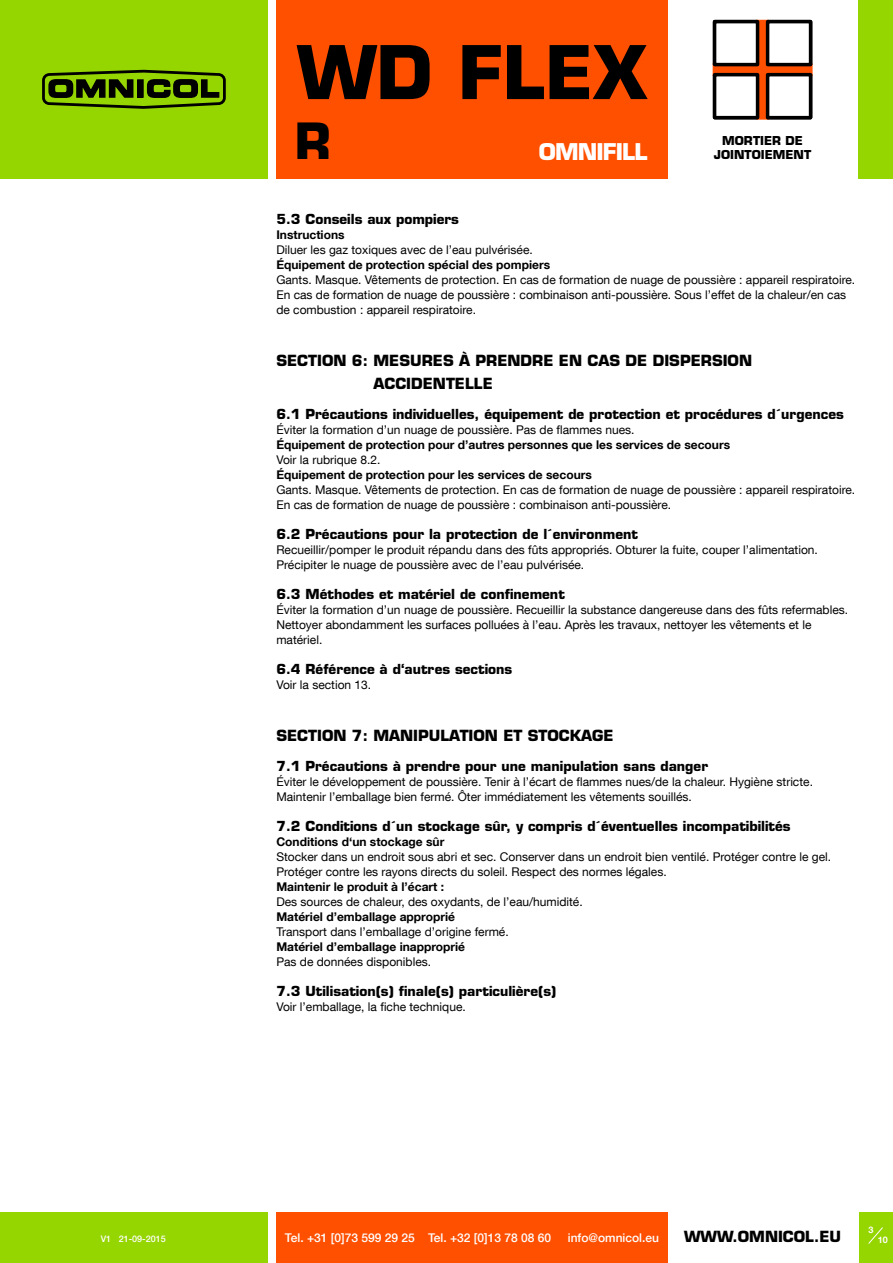
<style>
.page{position:relative;width:893px;height:1263px;background:#fff}
.page>*{position:absolute;margin:0;border:0;box-sizing:border-box;transform-origin:0 0}
.t1{font:700 72px "Eurostile";color:#000}
.t2{font:700 48.6px "Eurostile";color:#000}
.t3{font:700 22.5px "Eurostile";letter-spacing:-.04em;color:#fff}
.t4{font:700 15px/22.5px "Eurostile";color:#000}
.t5{font:700 13.5px "Eurostile";color:#000}
.t6{font:12px/15px "Helvetica Neue LT Com";color:#000}
.t7{font:700 12px "Helvetica Neue LT Com";color:#000}
.t8{font:500 12px "Helvetica Neue LT Com";color:#fff}
.t9{font:700 12px/13.5px "Eurostile";color:#000;text-align:center}
.t10{font:500 9px "Helvetica Neue LT Com";color:#fff}
.t11{font:700 9px "Helvetica Neue LT Com";color:#fff}
</style>
<div class="page">
<div style="left:859px;top:1212px;width:34px;height:51px;background:#95d500"></div>
<div style="left:0;top:1212px;width:268px;height:51px;background:#95d500"></div>
<div style="left:858px;top:0;width:35px;height:179px;background:#95d500"></div>
<div style="left:0;top:0;width:268px;height:179px;background:#95d500"></div>
<div style="left:42px;top:73px;width:184px;height:32px;border:3px solid #000;border-radius:6px"></div>
<svg style="left:48px;top:79px;width:86px;height:19px"></svg>
<div style="left:138px;top:80px;width:5px;height:17px;background:#000"></div>
<div style="left:137px;top:79px;width:7px;height:19px;border:1px solid #000"></div>
<svg style="left:146px;top:79px;width:74px;height:19px"></svg>
<div style="left:276px;top:1212px;width:392px;height:51px;background:#ff5000"></div>
<div style="left:276px;top:0;width:392px;height:179px;background:#ff5000"></div>
<svg style="left:868px;top:1227px;width:15px;height:17px"></svg>
<svg style="left:759px;top:20px;width:7px;height:99px"></svg>
<svg style="left:713px;top:63px;width:99px;height:13px"></svg>
<div style="left:713px;top:73px;width:46px;height:46px;border:4px solid #000"></div>
<div style="left:766px;top:73px;width:46px;height:46px;border:4px solid #000"></div>
<div style="left:713px;top:20px;width:46px;height:46px;border:4px solid #000"></div>
<div style="left:766px;top:20px;width:46px;height:46px;border:4px solid #000"></div>
<h1 class="t1" style="left:297px;top:28px;width:351px">WD FLEX</h1>
<h2 class="t2" style="left:295px;top:111px;width:38px">R</h2>
<h3 class="t3" style="left:539px;top:138px;width:110px">OMNIFILL</h3>
<p class="t9" style="left:714px;top:134px;width:99px">MORTIER DE<br>JOINTOIEMENT</p>
<p class="t5" style="left:276px;top:210px;width:184px">5.3 Conseils aux pompiers</p>
<p class="t7" style="left:276px;top:227px;width:70px">Instructions</p>
<p class="t6" style="left:276px;top:241px;width:258px">Diluer les gaz toxiques avec de l’eau pulvérisée.</p>
<p class="t7" style="left:276px;top:257px;width:275px">Équipement de protection spécial des pompiers</p>
<p class="t6" style="left:276px;top:271px;width:580px">Gants. Masque. Vêtements de protection. En cas de formation de nuage de poussière : appareil respiratoire.<br>En cas de formation de nuage de poussière : combinaison anti-poussière. Sous l’effet de la chaleur/en cas de combustion : appareil respiratoire.</p>
<p class="t4" style="left:373px;top:349px;width:380px;text-indent:-97px">SECTION 6: MESURES À PRENDRE EN CAS DE DISPERSION<br>ACCIDENTELLE</p>
<p class="t5" style="left:276px;top:405px;width:569px">6.1 Précautions individuelles, équipement de protection et procédures d´urgences</p>
<p class="t6" style="left:276px;top:421px;width:360px">Éviter la formation d’un nuage de poussière. Pas de flammes nues.</p>
<p class="t7" style="left:276px;top:437px;width:455px">Équipement de protection pour d’autres personnes que les services de secours</p>
<p class="t6" style="left:276px;top:451px;width:106px">Voir la rubrique 8.2.</p>
<p class="t7" style="left:276px;top:467px;width:317px">Équipement de protection pour les services de secours</p>
<p class="t6" style="left:276px;top:481px;width:580px">Gants. Masque. Vêtements de protection. En cas de formation de nuage de poussière : appareil respiratoire.<br>En cas de formation de nuage de poussière : combinaison anti-poussière.</p>
<p class="t5" style="left:276px;top:525px;width:363px">6.2 Précautions pour la protection de l´environment</p>
<p class="t6" style="left:276px;top:541px;width:543px">Recueillir/pomper le produit répandu dans des fûts appropriés. Obturer la fuite, couper l’alimentation.<br>Précipiter le nuage de poussière avec de l’eau pulvérisée.</p>
<p class="t5" style="left:276px;top:585px;width:290px">6.3 Méthodes et matériel de confinement</p>
<p class="t6" style="left:276px;top:601px;width:573px">Éviter la formation d’un nuage de poussière. Recueillir la substance dangereuse dans des fûts refermables.<br>Nettoyer abondamment les surfaces polluées à l’eau. Après les travaux, nettoyer les vêtements et le matériel.</p>
<p class="t5" style="left:276px;top:660px;width:237px">6.4 Référence à d‘autres sections</p>
<p class="t6" style="left:276px;top:676px;width:96px">Voir la section 13.</p>
<p class="t4" style="left:276px;top:724px;width:339px">SECTION 7: MANIPULATION ET STOCKAGE</p>
<p class="t5" style="left:276px;top:758px;width:433px">7.1 Précautions à prendre pour une manipulation sans danger</p>
<p class="t6" style="left:276px;top:774px;width:538px">Éviter le développement de poussière. Tenir à l’écart de flammes nues/de la chaleur. Hygiène stricte.<br>Maintenir l’emballage bien fermé. Ôter immédiatement les vêtements souillés.</p>
<p class="t5" style="left:276px;top:818px;width:516px">7.2 Conditions d´un stockage sûr, y compris d´éventuelles incompatibilités</p>
<p class="t7" style="left:276px;top:834px;width:170px">Conditions d‘un stockage sûr</p>
<p class="t6" style="left:276px;top:849px;width:556px">Stocker dans un endroit sous abri et sec. Conserver dans un endroit bien ventilé. Protéger contre le gel.<br>Protéger contre les rayons directs du soleil. Respect des normes légales.</p>
<p class="t7" style="left:276px;top:879px;width:169px">Maintenir le produit à l’écart :</p>
<p class="t6" style="left:276px;top:894px;width:308px">Des sources de chaleur, des oxydants, de l’eau/humidité.</p>
<p class="t7" style="left:276px;top:909px;width:180px">Matériel d’emballage approprié</p>
<p class="t6" style="left:276px;top:924px;width:234px">Transport dans l’emballage d’origine fermé.</p>
<p class="t7" style="left:276px;top:939px;width:190px">Matériel d’emballage inapproprié</p>
<p class="t6" style="left:276px;top:954px;width:156px">Pas de données disponibles.</p>
<p class="t5" style="left:276px;top:983px;width:282px">7.3 Utilisation(s) finale(s) particulière(s)</p>
<p class="t6" style="left:276px;top:999px;width:191px">Voir l’emballage, la fiche technique.</p>
<p class="t10" style="left:101px;top:1233px;width:67px">V1 21-09-2015</p>
<p class="t8" style="left:285px;top:1230px;width:268px">Tel. +31 [0]73 599 29 25 Tel. +32 [0]13 78 08 60</p>
<p class="t8" style="left:568px;top:1230px;width:93px">info@omnicol.eu</p>
<p class="t4" style="left:684px;top:1225px;width:159px">WWW.OMNICOL.EU</p>
<p class="t11" style="left:868px;top:1224px;width:7px">3</p>
<p class="t11" style="left:878px;top:1234px;width:12px">10</p>
</div>
